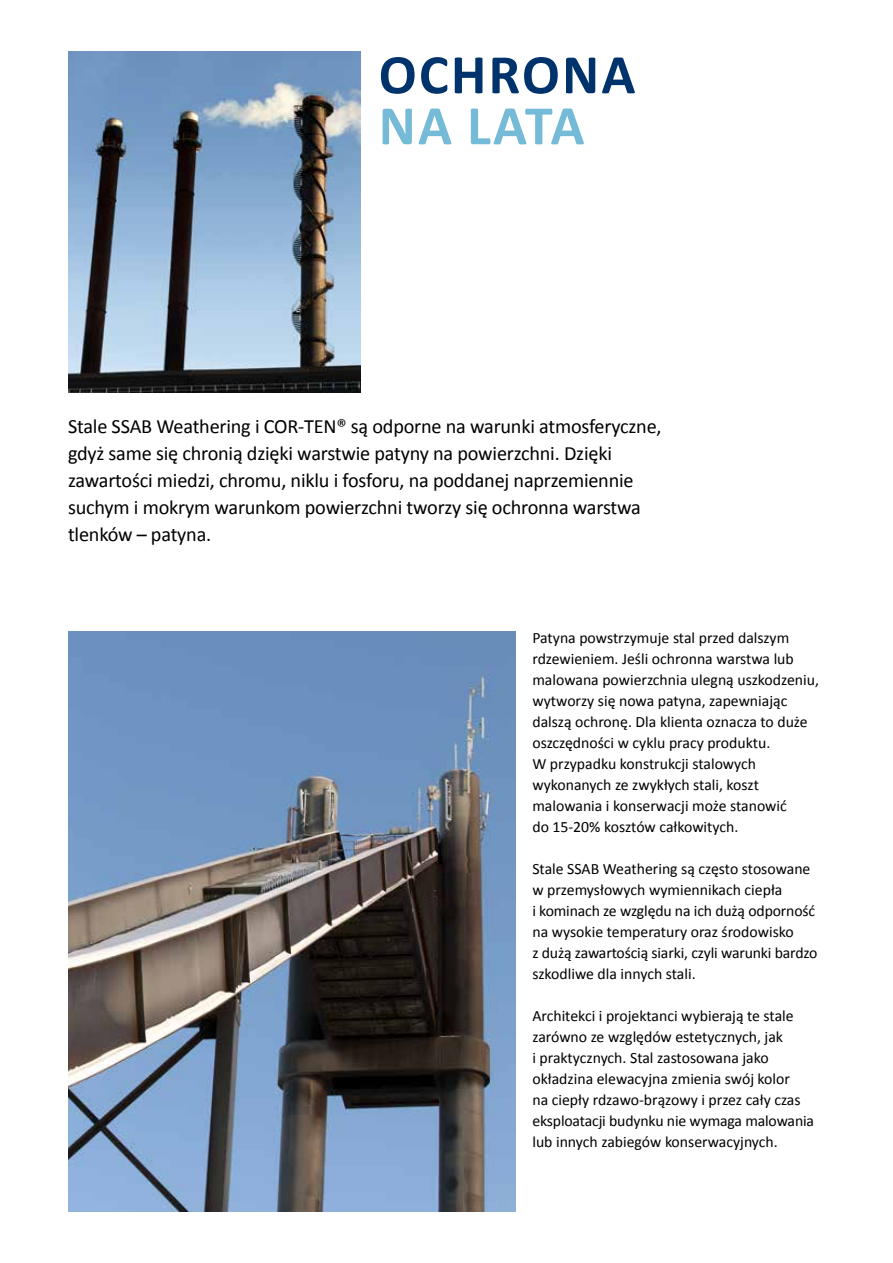
<style>
.page{position:relative;width:893px;height:1263px;background:#fff}
.page>*{position:absolute;margin:0;border:0;box-sizing:border-box;transform-origin:0 0}
.t1{font:700 56.25px "Calibri";letter-spacing:.04em;color:#00336b}
.t2{font:700 56.25px "Calibri";color:#75bbd7}
.t3{font:20.25px/27px "Calibri";letter-spacing:-.01em;color:#000}
.t4{font:15.75px/21px "Calibri";color:#000}
</style>
<div class="page">
<img style="left:68px;top:51px;width:293px;height:341px">
<img style="left:68px;top:631px;width:447px;height:581px">
<h1 class="t1" style="left:379px;top:39px;width:258px">OCHRONA</h1>
<h1 class="t2" style="left:379px;top:90px;width:207px">NA LATA</h1>
<p class="t3" style="left:68px;top:413px;width:595px">Stale SSAB Weathering i COR-TEN® są odporne na warunki atmosferyczne, gdyż same się chronią dzięki warstwie patyny na powierzchni. Dzięki zawartości miedzi, chromu, niklu i fosforu, na poddanej naprzemiennie suchym i mokrym warunkom powierzchni tworzy się ochronna warstwa tlenków – patyna.</p>
<p class="t4" style="left:532px;top:628px;width:288px">Patyna powstrzymuje stal przed dalszym rdzewieniem. Jeśli ochronna warstwa lub malowana powierzchnia ulegną uszkodzeniu, wytworzy się nowa patyna, zapewniając dalszą ochronę. Dla klienta oznacza to duże oszczędności w cyklu pracy produktu.<br>W przypadku konstrukcji stalowych wykonanych ze zwykłych stali, koszt malowania i konserwacji może stanowić<br>do 15-20% kosztów całkowitych.</p>
<p class="t4" style="left:532px;top:859px;width:287px">Stale SSAB Weathering są często stosowane w przemysłowych wymiennikach ciepła<br>i kominach ze względu na ich dużą odporność na wysokie temperatury oraz środowisko<br>z dużą zawartością siarki, czyli warunki bardzo szkodliwe dla innych stali.</p>
<p class="t4" style="left:532px;top:1005px;width:283px">Architekci i projektanci wybierają te stale zarówno ze względów estetycznych, jak<br>i praktycznych. Stal zastosowana jako okładzina elewacyjna zmienia swój kolor<br>na ciepły rdzawo-brązowy i przez cały czas eksploatacji budynku nie wymaga malowania lub innych zabiegów konserwacyjnych.</p>
</div>
